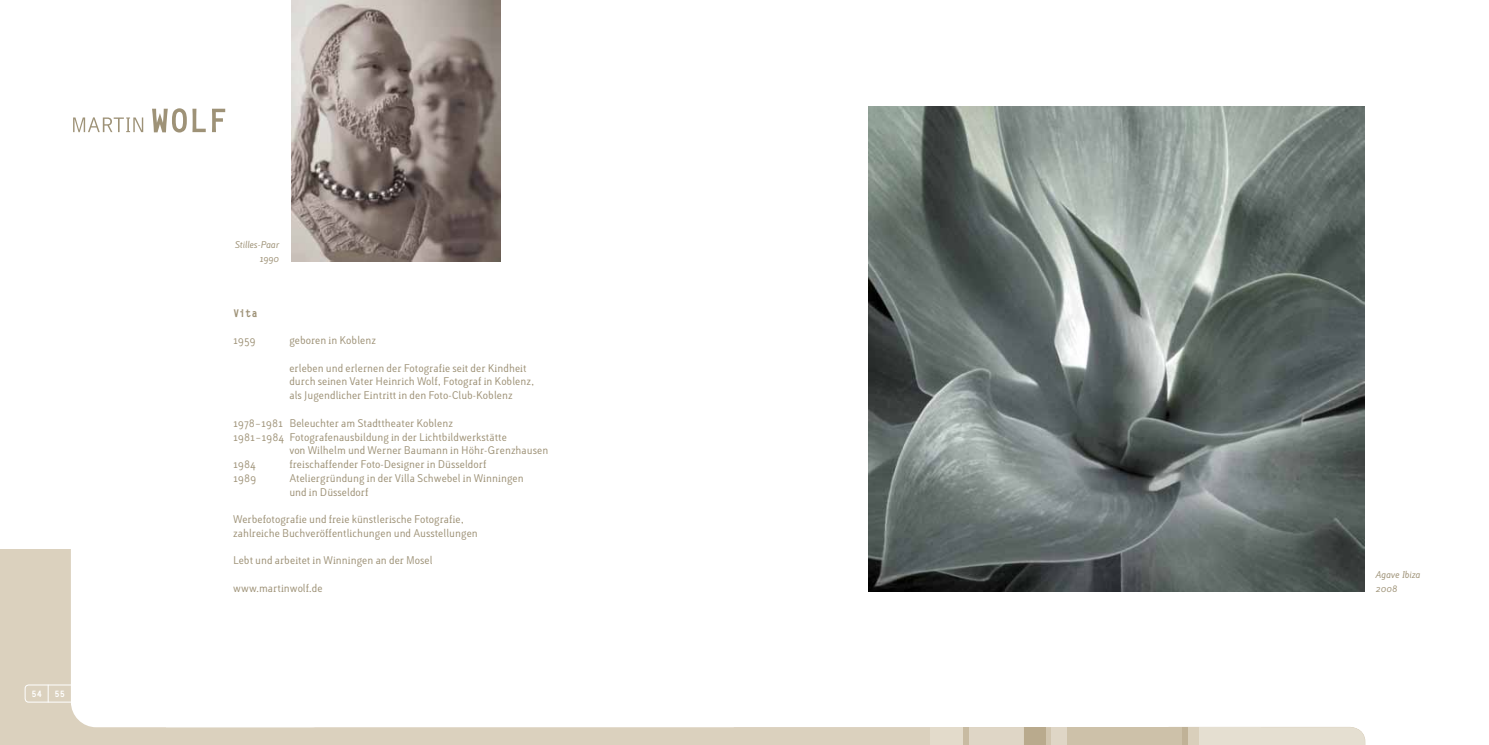
<style>
.page{position:relative;width:1489px;height:745px;background:#fff}
.page>*{position:absolute;margin:0;border:0;box-sizing:border-box;transform-origin:0 0}
.t1{font:700 10.62px "Letter Got L";color:#9e9277}
.t2{font:10px/13.8px "Lacuna";color:#9e9277}
.t3{font:italic 8.75px/13.8px "Lacuna";color:#9e9277}
.t4{font:700 8.75px "Letter Got L";color:#fff}
</style>
<div class="page">
<div style="left:0;top:549px;width:165px;height:195px;background:#dbd1be"></div>
<div style="left:25px;top:684px;width:60px;height:18px;border:1px solid #fff;border-radius:4px"></div>
<svg style="left:48px;top:684px;width:1px;height:18px"></svg>
<svg style="left:89px;top:726px;width:1275px;height:18px;background:#dcd3c2"></svg>
<svg style="left:73px;top:108px;width:152px;height:24px"></svg>
<div style="left:71px;top:461px;width:266px;height:265px;background:#fff;border-radius:25px"></div>
<img style="left:291px;top:0;width:209px;height:261px">
<img style="left:868px;top:106px;width:496px;height:485px">
<p class="t4" style="left:31px;top:687px;width:12px">54</p>
<p class="t4" style="left:54px;top:687px;width:12px">55</p>
<p class="t3" style="left:235px;top:238px;width:46px;text-align:right">Stilles-Paar<br>1990</p>
<p class="t1" style="left:233px;top:306px;width:26px">Vita</p>
<p class="t2" style="left:233px;top:333px;width:24px">1959</p>
<p class="t2" style="left:289px;top:333px;width:88px">geboren in Koblenz</p>
<p class="t2" style="left:289px;top:361px;width:246px">erleben und erlernen der Fotografie seit der Kindheit durch seinen Vater Heinrich Wolf, Fotograf in Koblenz, als Jugendlicher Eintritt in den Foto-Club-Koblenz</p>
<p class="t2" style="left:233px;top:416px;width:221px">1978–1981 Beleuchter am Stadttheater Koblenz</p>
<p class="t2" style="left:233px;top:430px;width:275px">1981–1984 Fotografenausbildung in der Lichtbildwerkstätte</p>
<p class="t2" style="left:289px;top:443px;width:260px">von Wilhelm und Werner Baumann in Höhr-Grenzhausen</p>
<p class="t2" style="left:233px;top:457px;width:25px">1984</p>
<p class="t2" style="left:289px;top:457px;width:199px">freischaffender Foto-Designer in Düsseldorf</p>
<p class="t2" style="left:233px;top:471px;width:25px">1989</p>
<p class="t2" style="left:289px;top:471px;width:236px">Ateliergründung in der Villa Schwebel in Winningen und in Düsseldorf</p>
<p class="t2" style="left:233px;top:512px;width:246px">Werbefotografie und freie künstlerische Fotografie, zahlreiche Buchveröffentlichungen und Ausstellungen</p>
<p class="t2" style="left:233px;top:553px;width:201px">Lebt und arbeitet in Winningen an der Mosel</p>
<p class="t2" style="left:233px;top:581px;width:91px">www.martinwolf.de</p>
<p class="t3" style="left:1375px;top:568px;width:46px">Agave Ibiza<br>2008</p>
</div>
